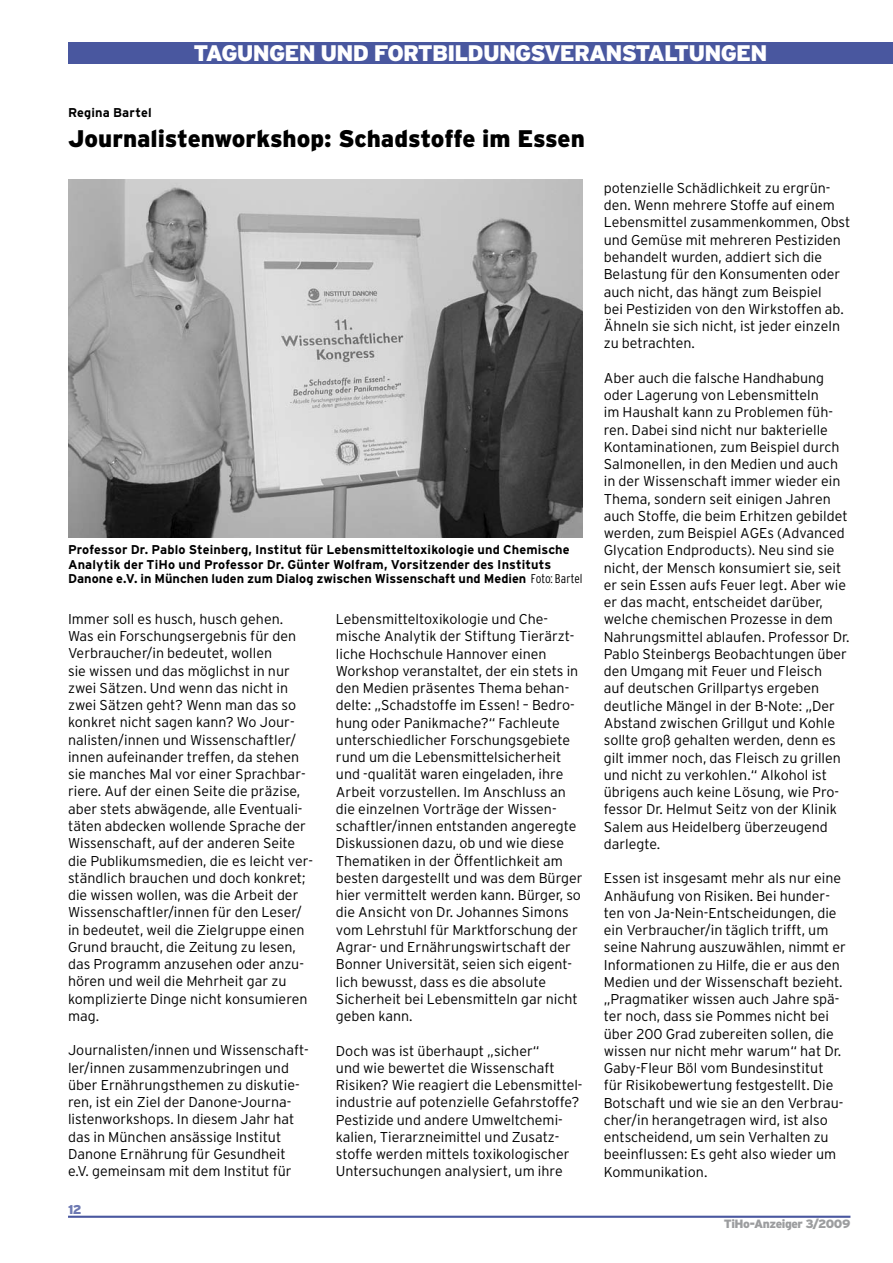
<style>
.page{position:relative;width:893px;height:1263px;background:#fff}
.page>*{position:absolute;margin:0;border:0;box-sizing:border-box;transform-origin:0 0}
.t1{font:900 24px "Interstate";letter-spacing:-.005em;color:#000}
.t2{font:900 22.5px "Interstate";letter-spacing:-.035em;color:#fff}
.t3{font:300 14.25px/17.2px "Interstate";color:#000}
.t4{font:700 12.75px/14.4px "Interstate";letter-spacing:.005em;color:#000}
.t5{font:900 12.75px "Interstate";color:#6d79b2}
.t6{font:900 12px "Interstate";letter-spacing:-.035em;color:#9c9d9f}
.s1{font-weight:300;font-stretch:condensed}
</style>
<div class="page">
<hr style="left:68px;top:1216px;width:782px;height:2px;background:#49579f">
<img style="left:68px;top:179px;width:515px;height:359px">
<div style="left:68px;top:43px;width:825px;height:21px;background:#49579f"></div>
<h2 class="t2" style="left:194px;top:40px;width:575px">TAGUNGEN UND FORTBILDUNGSVERANSTALTUNGEN</h2>
<p class="t4" style="left:68px;top:105px;width:85px">Regina Bartel</p>
<h1 class="t1" style="left:68px;top:125px;width:518px">Journalistenworkshop: Schadstoffe im Essen</h1>
<p class="t4" style="left:68px;top:542px;width:516px">Professor Dr. Pablo Steinberg, Institut für Lebensmitteltoxikologie und Chemische<br>Analytik der TiHo und Professor Dr. Günter Wolfram, Vorsitzender des Instituts<br>Danone e.V. in München luden zum Dialog zwischen Wissenschaft und Medien <span class="s1">Foto: Bartel</span></p>
<p class="t3" style="left:68px;top:610px;width:247px">Immer soll es husch, husch gehen.<br>Was ein Forschungsergebnis für den Verbraucher/in bedeutet, wollen<br>sie wissen und das möglichst in nur zwei Sätzen. Und wenn das nicht in zwei Sätzen geht? Wenn man das so konkret nicht sagen kann? Wo Jour&shy;nalisten/innen und Wissenschaftler/ innen aufeinander treffen, da stehen sie manches Mal vor einer Sprachbar&shy;riere. Auf der einen Seite die präzise, aber stets abwägende, alle Eventuali&shy;täten abdecken wollende Sprache der Wissenschaft, auf der anderen Seite die Publikumsmedien, die es leicht ver&shy;ständlich brauchen und doch konkret; die wissen wollen, was die Arbeit der Wissenschaftler/innen für den Leser/ in bedeutet, weil die Zielgruppe einen Grund braucht, die Zeitung zu lesen, das Programm anzusehen oder anzu&shy;hören und weil die Mehrheit gar zu komplizierte Dinge nicht konsumieren mag.</p>
<p class="t3" style="left:68px;top:1041px;width:242px">Journalisten/innen und Wissenschaft&shy;ler/innen zusammenzubringen und über Ernährungsthemen zu diskutie&shy;ren, ist ein Ziel der Danone-Journa&shy;listenworkshops. In diesem Jahr hat das in München ansässige Institut Danone Ernährung für Gesundheit e.V. gemeinsam mit dem Institut für</p>
<p class="t5" style="left:68px;top:1202px;width:15px">12</p>
<p class="t3" style="left:336px;top:610px;width:248px">Lebensmitteltoxikologie und Che&shy;mische Analytik der Stiftung Tierärzt&shy;liche Hochschule Hannover einen Workshop veranstaltet, der ein stets in den Medien präsentes Thema behan&shy;delte: „Schadstoffe im Essen! – Bedro&shy;hung oder Panikmache?“ Fachleute unterschiedlicher Forschungsgebiete rund um die Lebensmittelsicherheit und -qualität waren eingeladen, ihre Arbeit vorzustellen. Im Anschluss an die einzelnen Vorträge der Wissen&shy;schaftler/innen entstanden angeregte Diskussionen dazu, ob und wie diese Thematiken in der Öffentlichkeit am besten dargestellt und was dem Bürger hier vermittelt werden kann. Bürger, so die Ansicht von Dr. Johannes Simons vom Lehrstuhl für Marktforschung der Agrar- und Ernährungswirtschaft der Bonner Universität, seien sich eigent&shy;lich bewusst, dass es die absolute Sicherheit bei Lebensmitteln gar nicht geben kann.</p>
<p class="t3" style="left:336px;top:1042px;width:248px">Doch was ist überhaupt „sicher“<br>und wie bewertet die Wissenschaft Risiken? Wie reagiert die Lebensmittel&shy;industrie auf potenzielle Gefahrstoffe?<br>Pestizide und andere Umweltchemi&shy;kalien, Tierarzneimittel und Zusatz&shy;stoffe werden mittels toxikologischer Untersuchungen analysiert, um ihre</p>
<p class="t3" style="left:604px;top:179px;width:248px">potenzielle Schädlichkeit zu ergrün&shy;den. Wenn mehrere Stoffe auf einem Lebensmittel zusammenkommen, Obst und Gemüse mit mehreren Pestiziden behandelt wurden, addiert sich die Belastung für den Konsumenten oder auch nicht, das hängt zum Beispiel<br>bei Pestiziden von den Wirkstoffen ab.<br>Ähneln sie sich nicht, ist jeder einzeln zu betrachten.</p>
<p class="t3" style="left:604px;top:369px;width:247px">Aber auch die falsche Handhabung oder Lagerung von Lebensmitteln<br>im Haushalt kann zu Problemen füh&shy;ren. Dabei sind nicht nur bakterielle Kontaminationen, zum Beispiel durch Salmonellen, in den Medien und auch in der Wissenschaft immer wieder ein Thema, sondern seit einigen Jahren auch Stoffe, die beim Erhitzen gebildet werden, zum Beispiel AGEs (Advanced Glycation Endproducts). Neu sind sie nicht, der Mensch konsumiert sie, seit er sein Essen aufs Feuer legt. Aber wie er das macht, entscheidet darüber, welche chemischen Prozesse in dem Nahrungsmittel ablaufen. Professor Dr.<br>Pablo Steinbergs Beobachtungen über den Umgang mit Feuer und Fleisch<br>auf deutschen Grillpartys ergeben deutliche Mängel in der B-Note: „Der Abstand zwischen Grillgut und Kohle sollte groß gehalten werden, denn es gilt immer noch, das Fleisch zu grillen und nicht zu verkohlen.“ Alkohol ist übrigens auch keine Lösung, wie Pro&shy;fessor Dr. Helmut Seitz von der Klinik Salem aus Heidelberg überzeugend darlegte.</p>
<p class="t3" style="left:604px;top:869px;width:244px">Essen ist insgesamt mehr als nur eine Anhäufung von Risiken. Bei hunder&shy;ten von Ja-Nein-Entscheidungen, die ein Verbraucher/in täglich trifft, um seine Nahrung auszuwählen, nimmt er Informationen zu Hilfe, die er aus den Medien und der Wissenschaft bezieht. „Pragmatiker wissen auch Jahre spä&shy;ter noch, dass sie Pommes nicht bei über 200 Grad zubereiten sollen, die wissen nur nicht mehr warum“ hat Dr.<br>Gaby-Fleur Böl vom Bundesinstitut für Risikobewertung festgestellt. Die Botschaft und wie sie an den Verbrau&shy;cher/in herangetragen wird, ist also entscheidend, um sein Verhalten zu beeinflussen: Es geht also wieder um Kommunikation.</p>
<p class="t6" style="left:724px;top:1217px;width:128px">TiHo-Anzeiger 3/2009</p>
</div>
